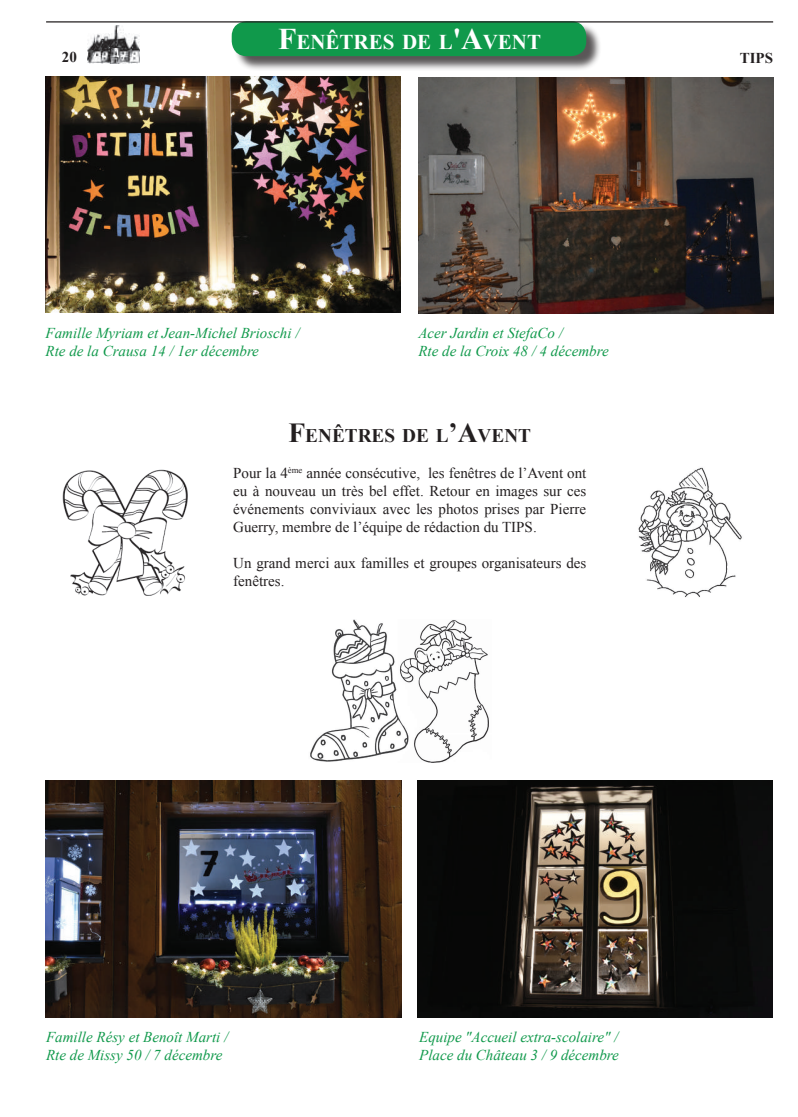
<style>
.page{position:relative;width:798px;height:1117px;background:#fff}
.page>*{position:absolute;margin:0;border:0;box-sizing:border-box;transform-origin:0 0}
.t1{font:700 21px "Times New Roman";color:#fff}
.t2{font:700 19.25px "Times New Roman";color:#231f20}
.t3{font:15px/18px "Times New Roman";color:#231f20;text-align:justify}
.t4{font:italic 15px/18px "Times New Roman";color:#10994b}
.t5{font:700 15px "Times New Roman";color:#231f20}
.s1{font-size:30px}
.s2{font-size:27.5px}
</style>
<div class="page">
<div style="left:233px;top:23px;width:368px;height:49px;background:#231f20;opacity:.75"></div>
<div style="left:231px;top:21px;width:355px;height:35px;background:#10994b;border-radius:15px"></div>
<img style="left:88px;top:26px;width:51px;height:37px">
<hr style="left:46px;top:21px;width:726px;height:2px;background:#231f20">
<img style="left:638px;top:467px;width:104px;height:130px">
<img style="left:310px;top:619px;width:179px;height:143px">
<img style="left:62px;top:469px;width:126px;height:126px">
<img style="left:46px;top:76px;width:354px;height:237px">
<img style="left:418px;top:77px;width:354px;height:236px">
<img style="left:46px;top:780px;width:355px;height:237px">
<img style="left:417px;top:780px;width:355px;height:236px">
<h1 class="t1" style="left:278px;top:28px;width:264px"><span class="s1">F</span>ENÊTRES DE L<span class="s1">'A</span>VENT</h1>
<p class="t5" style="left:62px;top:47px;width:16px">20</p>
<p class="t5" style="left:739px;top:47px;width:35px">TIPS</p>
<p class="t4" style="left:46px;top:323px;width:255px">Famille Myriam et Jean-Michel Brioschi /<br>Rte de la Crausa 14 / 1er décembre</p>
<p class="t4" style="left:418px;top:323px;width:192px">Acer Jardin et StefaCo /<br>Rte de la Croix 48 / 4 décembre</p>
<p class="t2" style="left:288px;top:422px;width:244px"><span class="s2">F</span>ENÊTRES DE L<span class="s2">’A</span>VENT</p>
<p class="t3" style="left:233px;top:463px;width:354px">Pour la 4<sup>ème</sup> année consécutive, les fenêtres de l’Avent ont eu à nouveau un très bel effet. Retour en images sur ces événements conviviaux avec les photos prises par Pierre Guerry, membre de l’équipe de rédaction du TIPS.</p>
<p class="t3" style="left:233px;top:553px;width:354px">Un grand merci aux familles et groupes organisateurs des fenêtres.</p>
<p class="t4" style="left:46px;top:1027px;width:184px">Famille Résy et Benoît Marti /<br>Rte de Missy 50 / 7 décembre</p>
<p class="t4" style="left:419px;top:1027px;width:201px">Equipe "Accueil extra-scolaire" /<br>Place du Château 3 / 9 décembre</p>
</div>
